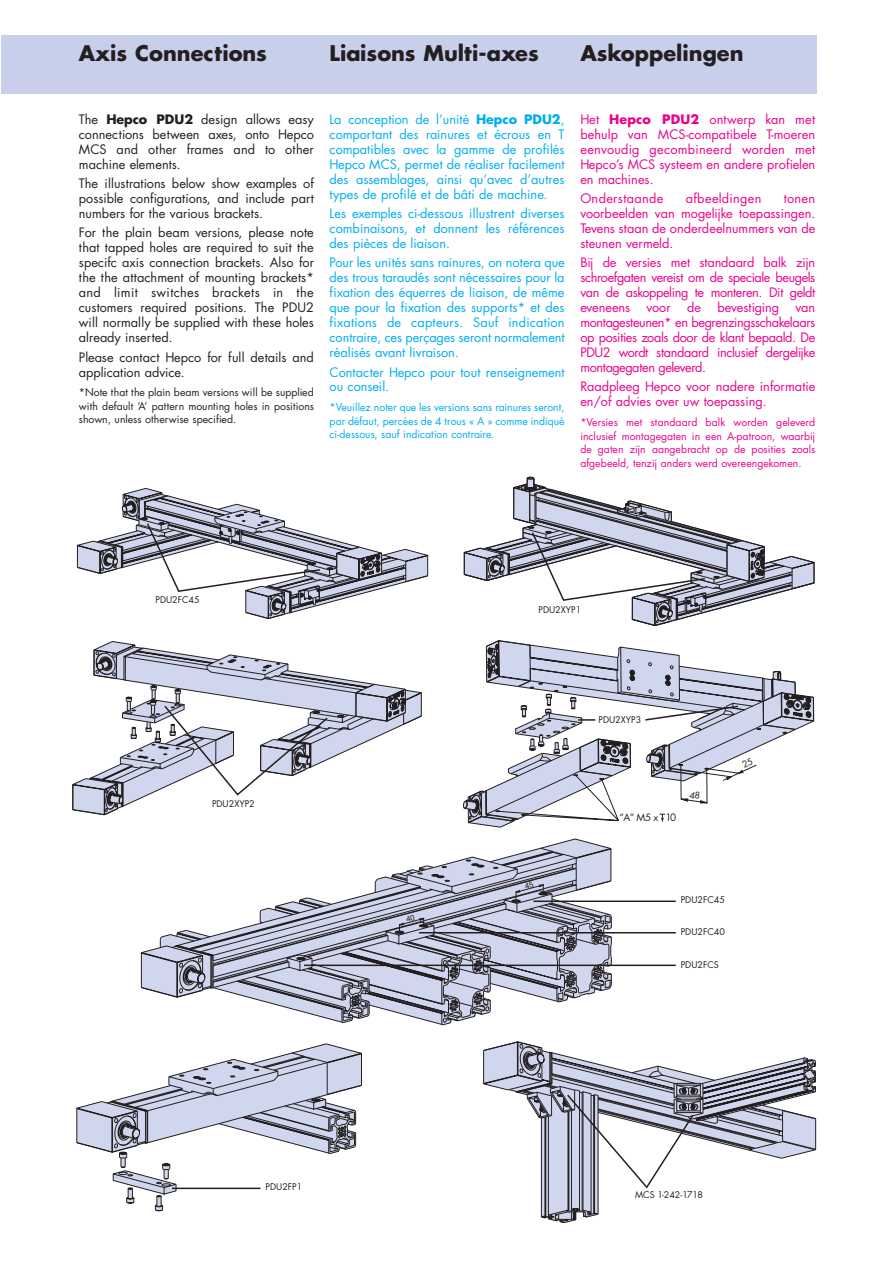
<style>
.page{position:relative;width:893px;height:1263px;background:#fff}
.page>*{position:absolute;margin:0;border:0;box-sizing:border-box;transform-origin:0 0}
.t1{font:700 21px "Futura";color:#231f20}
.t2{font:12.75px/15px "Futura";color:#00aeef;text-align:justify}
.t3{font:12.75px/15px "Futura";color:#ec008c;text-align:justify}
.t4{font:12.75px/15px "Futura";color:#231f20;text-align:justify}
.t5{font:12.75px "Futura";letter-spacing:.025em;color:#ec008c}
.t6{font:10.5px/13.8px "Futura";color:#ec008c;text-align:justify}
.t7{font:10.5px/13.8px "Futura";color:#00aeef;text-align:justify}
.t8{font:10.5px/13.8px "Futura";color:#231f20;text-align:justify}
.t9{font:9.9px "Futura";color:#231f20}
.t10{font:9px "Futura";color:#231f20}
.s1{font-weight:700}
</style>
<div class="page">
<div style="left:1px;top:35px;width:815px;height:59px;background:#c7cfea"></div>
<svg style="left:77px;top:488px;width:351px;height:131px"></svg>
<svg style="left:463px;top:477px;width:351px;height:112px"></svg>
<hr style="left:533px;top:901px;width:142px;height:1px;background:#231f20">
<hr style="left:419px;top:932px;width:256px;height:1px;background:#231f20">
<hr style="left:304px;top:965px;width:371px;height:1px;background:#231f20">
<svg style="left:72px;top:641px;width:350px;height:175px"></svg>
<svg style="left:517px;top:582px;width:278px;height:44px"></svg>
<svg style="left:483px;top:1041px;width:333px;height:182px"></svg>
<svg style="left:76px;top:1043px;width:286px;height:168px"></svg>
<hr style="left:172px;top:1188px;width:88px;height:1px;background:#231f20">
<svg style="left:141px;top:838px;width:471px;height:187px"></svg>
<svg style="left:463px;top:640px;width:351px;height:188px"></svg>
<h1 class="t1" style="left:79px;top:43px;width:189px">Axis Connections</h1>
<h1 class="t1" style="left:329px;top:43px;width:211px">Liaisons Multi-axes</h1>
<h1 class="t1" style="left:580px;top:43px;width:165px">Askoppelingen</h1>
<p class="t4" style="left:79px;top:113px;width:236px">The <span class="s1">Hepco PDU2</span> design allows easy connections between axes, onto Hepco MCS and other frames and to other machine elements.</p>
<p class="t4" style="left:79px;top:177px;width:236px">The illustrations below show examples of possible configurations, and include part numbers for the various brackets.</p>
<p class="t4" style="left:79px;top:226px;width:236px">For the plain beam versions, please note that tapped holes are required to suit the specifc axis connection brackets. Also for the the attachment of mounting brackets* and limit switches brackets in the customers required positions. The PDU2 will normally be supplied with these holes already inserted.</p>
<p class="t4" style="left:79px;top:350px;width:236px">Please contact Hepco for full details and application advice.</p>
<p class="t8" style="left:79px;top:386px;width:236px">*Note that the plain beam versions will be supplied with default ‘A’ pattern mounting holes in positions shown, unless otherwise specified.</p>
<p class="t2" style="left:329px;top:113px;width:236px">La conception de l’unité <span class="s1">Hepco PDU2</span>, comportant des rainures et écrous en T compatibles avec la gamme de profilés Hepco MCS, permet de réaliser facilement des assemblages, ainsi qu’avec d’autres types de profilé et de bâti de machine.</p>
<p class="t2" style="left:329px;top:207px;width:236px">Les exemples ci-dessous illustrent diverses combinaisons, et donnent les références des pièces de liaison.</p>
<p class="t2" style="left:329px;top:256px;width:236px">Pour les unités sans rainures, on notera que des trous taraudés sont nécessaires pour la fixation des équerres de liaison, de même que pour la fixation des supports* et des fixations de capteurs. Sauf indication contraire, ces perçages seront normalement réalisés avant livraison.</p>
<p class="t2" style="left:329px;top:365px;width:236px">Contacter Hepco pour tout renseignement ou conseil.</p>
<p class="t7" style="left:329px;top:401px;width:236px">*Veuillez noter que les versions sans rainures seront, par défaut, percées de 4 trous « A » comme indiqué ci-dessous, sauf indication contraire.</p>
<p class="t3" style="left:580px;top:113px;width:236px">Het <span class="s1">Hepco PDU2</span> ontwerp kan met behulp van MCS-compatibele T-moeren eenvoudig gecombineerd worden met Hepco’s MCS systeem en andere profielen en machines.</p>
<p class="t5" style="left:580px;top:193px;width:85px">Onderstaande</p>
<p class="t5" style="left:685px;top:193px;width:77px">afbeeldingen</p>
<p class="t3" style="left:580px;top:192px;width:236px;text-indent:203px">tonen voorbeelden van mogelijke toepassingen.<br>Tevens staan de onderdeelnummers van de steunen vermeld.</p>
<p class="t3" style="left:580px;top:256px;width:236px">Bij de versies met standaard balk zijn schroefgaten vereist om de speciale beugels van de askoppeling te monteren. Dit geldt eveneens</p>
<p class="t3" style="left:646px;top:301px;width:25px">voor</p>
<p class="t3" style="left:687px;top:301px;width:15px">de</p>
<p class="t3" style="left:717px;top:301px;width:63px">bevestiging</p>
<p class="t3" style="left:580px;top:301px;width:236px;text-indent:215px">van montagesteunen* en begrenzingsschakelaars op posities zoals door de klant bepaald. De PDU2 wordt standaard inclusief dergelijke montagegaten geleverd.</p>
<p class="t3" style="left:580px;top:380px;width:236px">Raadpleeg Hepco voor nadere informatie en/of advies over uw toepassing.</p>
<p class="t6" style="left:580px;top:416px;width:236px">*Versies met standaard balk worden geleverd inclusief montagegaten in een A-patroon, waarbij de gaten zijn aangebracht op de posities zoals afgebeeld, tenzij anders werd overeengekomen.</p>
<p class="t10" style="left:155px;top:595px;width:46px">PDU2FC45</p>
<p class="t10" style="left:212px;top:799px;width:44px">PDU2XYP2</p>
<p class="t10" style="left:538px;top:605px;width:44px">PDU2XYP1</p>
<p class="t10" style="left:598px;top:716px;width:44px">PDU2XYP3</p>
<p class="t9" style="left:619px;top:813px;width:58px">“A” M5 x 10</p>
<p class="t10" style="left:680px;top:896px;width:46px">PDU2FC45</p>
<p class="t10" style="left:680px;top:928px;width:46px">PDU2FC40</p>
<p class="t10" style="left:680px;top:960px;width:40px">PDU2FCS</p>
<p class="t10" style="left:265px;top:1183px;width:38px">PDU2FP1</p>
<p class="t10" style="left:635px;top:1191px;width:69px">MCS 1-242-1718</p>
</div>
